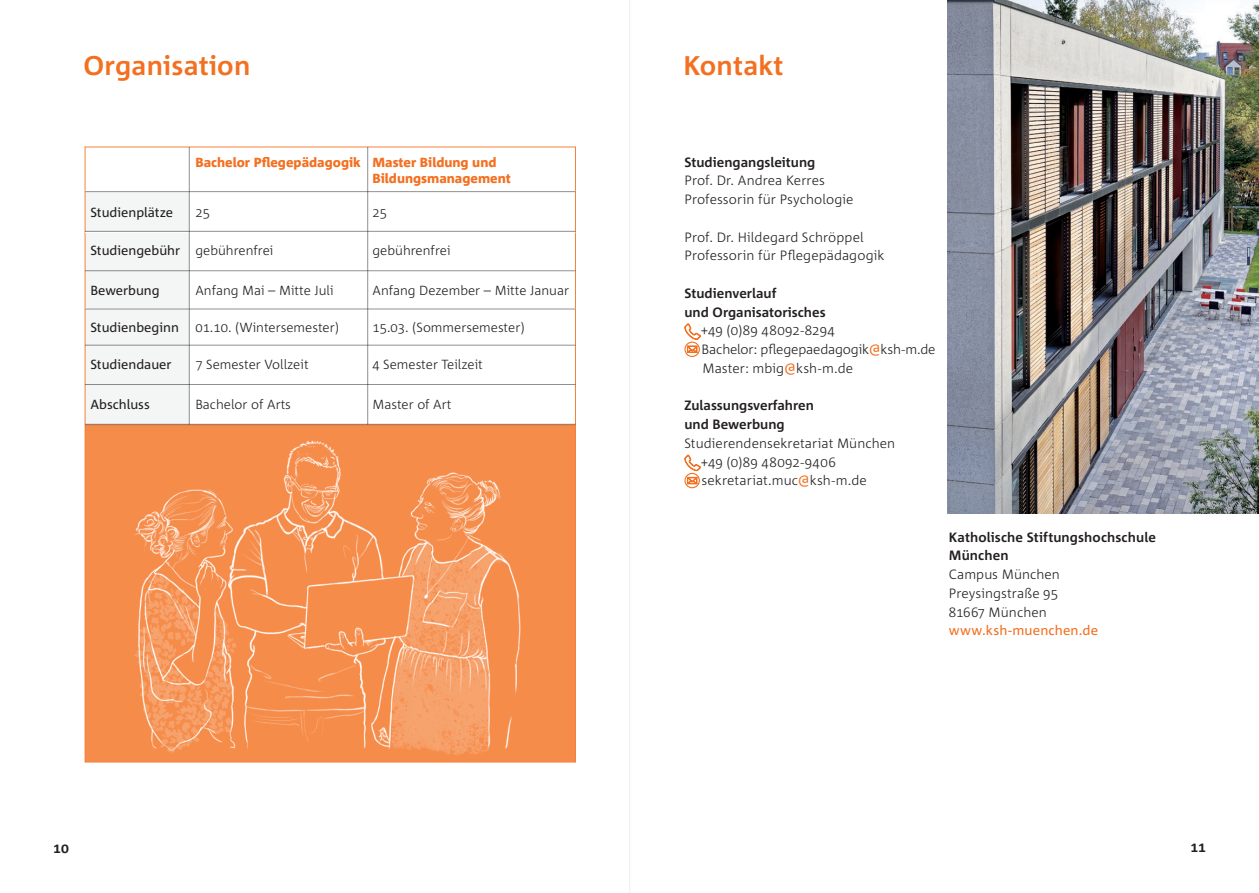
<style>
.page{position:relative;width:1259px;height:893px;background:#fff}
.page>*{position:absolute;margin:0;border:0;box-sizing:border-box;transform-origin:0 0}
.t1{font:700 27px "Corpid";letter-spacing:.01em;color:#f37021}
.t2{font:700 14.25px "Corpid";color:#231f20}
.t3{font:300 13.5px/18.8px "Corpid";letter-spacing:.005em;color:#231f20}
.t4{font:700 13.5px/18.8px "Corpid";color:#231f20}
.t5{font:13.5px "Corpid";letter-spacing:.01em;color:#f37021}
.t6{font:300 13.2px "Corpid";color:#231f20}
.t7{font:13.2px "Corpid";color:#231f20}
.t8{font:800 13.2px/16.5px "Corpid";color:#f37021}
.s1{font-weight:300}
.s2{font-weight:400;color:#f37021}
</style>
<div class="page">
<hr style="left:629px;top:0;width:1px;height:893px;background:#dcddde">
<div style="left:85px;top:192px;width:104px;height:238px;background:#f4f5f5"></div>
<div style="left:87px;top:425px;width:487px;height:335px;background:#f58c4a"></div>
<div style="left:684px;top:342px;width:16px;height:15px;border:1px solid #f37021;border-radius:50%"></div>
<svg style="left:684px;top:323px;width:17px;height:30px"></svg>
<svg style="left:684px;top:454px;width:17px;height:17px"></svg>
<div style="left:684px;top:473px;width:16px;height:15px;border:1px solid #f37021;border-radius:50%"></div>
<svg style="left:687px;top:477px;width:10px;height:7px"></svg>
<img style="left:947px;top:0;width:312px;height:513px">
<hr style="left:85px;top:308px;width:490px;height:1px;background:#fff">
<hr style="left:85px;top:232px;width:490px;height:1px;background:#fff">
<hr style="left:85px;top:231px;width:490px;height:1px;background:#231f20">
<hr style="left:85px;top:345px;width:490px;height:1px;background:#231f20">
<hr style="left:85px;top:384px;width:490px;height:1px;background:#231f20">
<hr style="left:85px;top:424px;width:490px;height:1px;background:#231f20">
<hr style="left:85px;top:309px;width:490px;height:1px;background:#231f20">
<hr style="left:85px;top:270px;width:490px;height:1px;background:#231f20">
<hr style="left:85px;top:191px;width:490px;height:1px;background:#231f20">
<hr style="left:189px;top:147px;width:1px;height:277px;background:#231f20">
<hr style="left:367px;top:147px;width:1px;height:277px;background:#231f20">
<img style="left:117px;top:380px;width:405px;height:383px">
<h1 class="t1" style="left:84px;top:51px;width:168px">Organisation</h1>
<h1 class="t1" style="left:683px;top:51px;width:102px">Kontakt</h1>
<p class="t8" style="left:372px;top:154px;width:140px;text-indent:-177px">Bachelor Pflegepädagogik Master Bildung und<br>Bildungsmanagement</p>
<p class="t7" style="left:90px;top:205px;width:84px">Studienplätze</p>
<p class="t6" style="left:195px;top:205px;width:16px">25</p>
<p class="t6" style="left:372px;top:205px;width:16px">25</p>
<p class="t7" style="left:90px;top:243px;width:185px">Studiengebühr <span class="s1">gebührenfrei</span></p>
<p class="t6" style="left:372px;top:243px;width:80px">gebührenfrei</p>
<p class="t7" style="left:90px;top:283px;width:71px">Bewerbung</p>
<p class="t6" style="left:195px;top:283px;width:140px">Anfang Mai – Mitte Juli</p>
<p class="t6" style="left:372px;top:283px;width:198px">Anfang Dezember – Mitte Januar</p>
<p class="t7" style="left:90px;top:320px;width:90px">Studienbeginn</p>
<p class="t6" style="left:195px;top:320px;width:145px">01.10. (Wintersemester)</p>
<p class="t6" style="left:372px;top:320px;width:154px">15.03. (Sommersemester)</p>
<p class="t7" style="left:90px;top:358px;width:83px">Studiendauer</p>
<p class="t6" style="left:195px;top:358px;width:115px">7 Semester Vollzeit</p>
<p class="t6" style="left:372px;top:358px;width:112px">4 Semester Teilzeit</p>
<p class="t7" style="left:90px;top:397px;width:61px">Abschluss</p>
<p class="t6" style="left:195px;top:397px;width:97px">Bachelor of Arts</p>
<p class="t6" style="left:372px;top:397px;width:80px">Master of Art</p>
<p class="t4" style="left:684px;top:153px;width:132px">Studiengangsleitung</p>
<p class="t3" style="left:684px;top:171px;width:171px">Prof. Dr. Andrea Kerres<br>Professorin für Psychologie</p>
<p class="t3" style="left:684px;top:228px;width:201px">Prof. Dr. Hildegard Schröppel<br>Professorin für Pflegepädagogik</p>
<p class="t4" style="left:684px;top:284px;width:143px">Studienverlauf<br>und Organisatorisches</p>
<p class="t3" style="left:701px;top:321px;width:236px">+49 (0)89 48092-8294<br>Bachelor: pflegepaedagogik<span class="s2">@</span>ksh-m.de<br>Master: mbig<span class="s2">@</span>ksh-m.de</p>
<p class="t4" style="left:684px;top:396px;width:131px">Zulassungsverfahren und Bewerbung</p>
<p class="t3" style="left:701px;top:434px;width:196px;text-indent:-16px">Studierendensekretariat München +49 (0)89 48092-9406 sekretariat.muc<span class="s2">@</span>ksh-m.de</p>
<p class="t4" style="left:949px;top:528px;width:209px">Katholische Stiftungshochschule<br>München</p>
<p class="t3" style="left:949px;top:565px;width:113px">Campus München<br>Preysingstraße 95<br>81667 München</p>
<p class="t5" style="left:949px;top:623px;width:151px">www.ksh-muenchen.de</p>
<p class="t2" style="left:53px;top:840px;width:17px">10</p>
<p class="t2" style="left:1190px;top:839px;width:17px">11</p>
</div>
